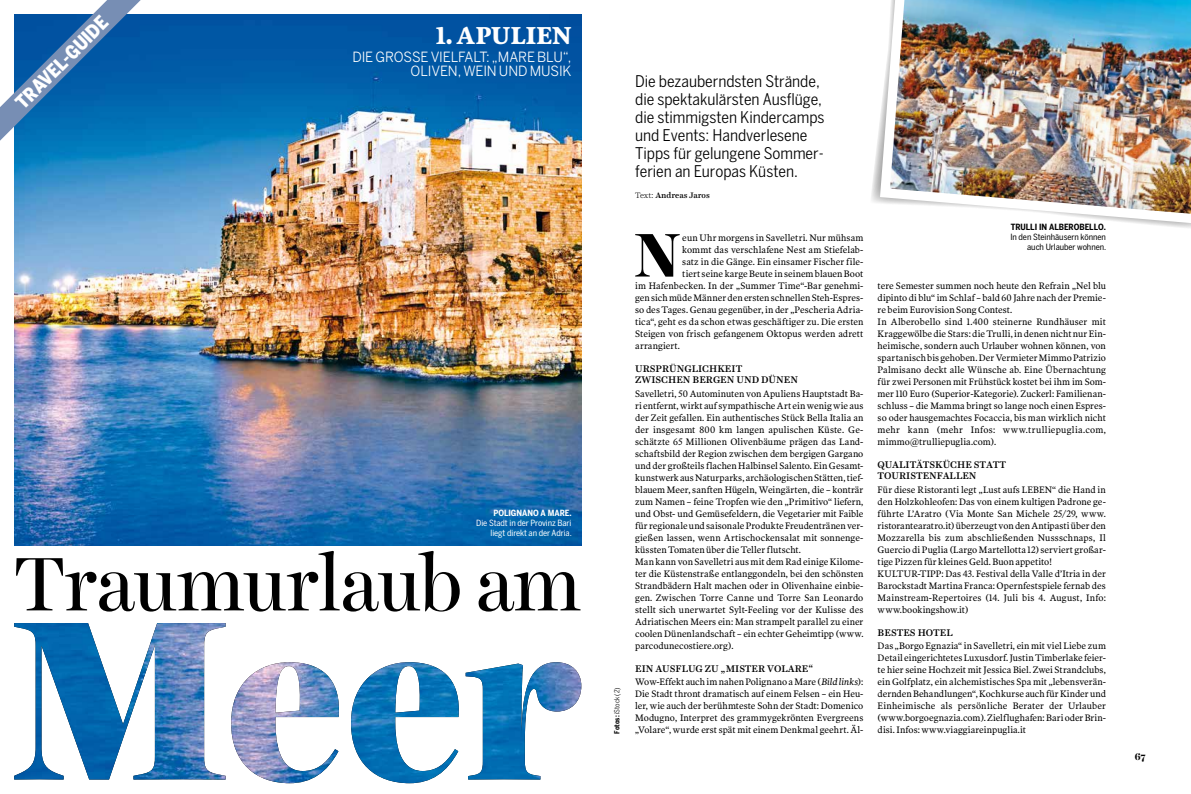
<style>
.page{position:relative;width:1191px;height:794px;background:#fff}
.page>*{position:absolute;margin:0;border:0;box-sizing:border-box;transform-origin:0 0}
.t1{font:76.9px "Harriet Display";letter-spacing:-.005em;color:#000}
.t2{font:700 62.5px "Harriet Display";color:#000}
.t3{font:700 24px "Poynter OS Text";letter-spacing:.01em;color:#fff;scale:.95 1}
.t4{font:900 condensed 18.9px "Benton Sans";color:#fff}
.t5{font:condensed 16px/18px "Benton Sans";color:#000}
.t6{font:14px/14px "Benton Sans";letter-spacing:-.01em;color:#fff;text-align:right;scale:.95 1}
.t7{font:700 10px "Harriet Display";color:#000;scale:.95 1}
.t8{font:500 9.8px/11px "Harriet Text";color:#000}
.t9{font:9.5px/12px "Poynter OS Text";letter-spacing:.005em;color:#000;scale:.95 1}
.t10{font:9.5px "Poynter OS Text";letter-spacing:.025em;color:#000;scale:.95 1}
.t11{font:8.5px/10px "Benton Sans Cond";letter-spacing:-.005em;color:#fff;text-align:right}
.t12{font:8.5px/10px "Benton Sans Cond";letter-spacing:-.005em;color:#000;text-align:right}
.t13{font:700 condensed 8.5px "Benton Sans";letter-spacing:-.005em;color:#000}
.t14{font:700 condensed 8.5px "Benton Sans";letter-spacing:-.005em;color:#fff}
.t15{font:500 8px "Harriet Text";letter-spacing:-.005em;color:#000}
.t16{font:condensed 7px "Benton Sans";letter-spacing:-.005em;color:#000}
.s1{font-weight:700}
.s2{font-weight:300}
.s3{font-style:italic}
</style>
<div class="page">
<img style="left:14px;top:14px;width:567px;height:532px">
<img style="left:14px;top:623px;width:567px;height:160px">
<img style="left:875px;top:0;width:316px;height:228px">
<svg style="left:0;top:0;width:141px;height:141px;background:#3d7fb7"></svg>
<h3 class="t4" style="left:11px;top:97px;width:122px;rotate:-45deg">TRAVEL-GUIDE</h3>
<h3 class="t3" style="left:436px;top:20px;width:144px">1. APULIEN</h3>
<h3 class="t6" style="left:352px;top:50px;width:232px">DIE GROSSE VIELFALT: „MARE BLU“,<br>OLIVEN, WEIN UND MUSIK</h3>
<p class="t14" style="left:493px;top:508px;width:80px">POLIGNANO A MARE.</p>
<p class="t11" style="left:476px;top:518px;width:97px">Die Stadt in der Provinz Bari liegt direkt an der Adria.</p>
<h1 class="t1" style="left:14px;top:530px;width:568px">Traumurlaub am</h1>
<p class="t16" style="left:613px;top:734px;width:48px;rotate:-90deg"><span class="s1">Fotos:</span> iStock (2)</p>
<h3 class="t5" style="left:635px;top:72px;width:191px">Die bezauberndsten Strände, die spektakulärsten Ausflüge, die stimmigsten Kindercamps und Events: Handverlesene<br>Tipps für gelungene Sommer&shy;ferien an Europas Küsten.</h3>
<p class="t15" style="left:635px;top:189px;width:76px"><span class="s2">Text:</span> Andreas Jaros</p>
<h2 class="t2" style="left:634px;top:211px;width:48px">N</h2>
<p class="t9" style="left:682px;top:231px;width:192px">eun Uhr morgens in Savelletri. Nur mühsam</p>
<p class="t9" style="left:682px;top:243px;width:192px">kommt das verschlafene Nest am Stiefelab-</p>
<p class="t9" style="left:682px;top:255px;width:192px">satz in die Gänge. Ein einsamer Fischer file-</p>
<p class="t9" style="left:682px;top:267px;width:192px">tiert seine karge Beute in seinem blauen Boot</p>
<p class="t9" style="left:635px;top:279px;width:242px">im Hafenbecken. In der „Summer Time“-Bar genehmi-</p>
<p class="t9" style="left:635px;top:291px;width:242px">gen sich müde Männer den ersten schnellen Steh-Espres-</p>
<p class="t9" style="left:635px;top:303px;width:242px">so des Tages. Genau gegenüber, in der „Pescheria Adria-</p>
<p class="t9" style="left:635px;top:315px;width:242px">tica“, geht es da schon etwas geschäftiger zu. Die ersten</p>
<p class="t9" style="left:635px;top:327px;width:242px">Steigen von frisch gefangenem Oktopus werden adrett</p>
<p class="t10" style="left:635px;top:339px;width:49px">arrangiert.</p>
<p class="t8" style="left:635px;top:362px;width:164px">URSPRÜNGLICHKEIT<br>ZWISCHEN BERGEN UND DÜNEN</p>
<p class="t9" style="left:635px;top:387px;width:242px">Savelletri, 50 Autominuten von Apuliens Hauptstadt Ba&shy;ri entfernt, wirkt auf sympathische Art ein wenig wie aus der Zeit gefallen. Ein authentisches Stück Bella Italia an der insgesamt 800 km langen apulischen Küste. Ge&shy;schätzte 65 Millionen Olivenbäume prägen das Land&shy;schaftsbild der Region zwischen dem bergigen Gargano und der großteils flachen Halbinsel Salento. Ein Gesamt&shy;kunstwerk aus Naturparks, archäologischen Stätten, tief&shy;blauem Meer, sanften Hügeln, Weingärten, die – konträr zum Namen – feine Tropfen wie den „Primitivo“ liefern, und Obst- und Gemüsefeldern, die Vegetarier mit Faible für regionale und saisonale Produkte Freudentränen ver&shy;gießen lassen, wenn Artischockensalat mit sonnenge&shy;küssten Tomaten über die Teller flutscht.<br>Man kann von Savelletri aus mit dem Rad einige Kilome&shy;ter die Küstenstraße entlanggondeln, bei den schönsten Strandbädern Halt machen oder in Olivenhaine einbie&shy;gen. Zwischen Torre Canne und Torre San Leonardo stellt sich unerwartet Sylt-Feeling vor der Kulisse des Adriatischen Meers ein: Man strampelt parallel zu einer coolen Dünenlandschaft – ein echter Geheimtipp (www. parcodunecostiere.org).</p>
<p class="t8" style="left:635px;top:662px;width:180px">EIN AUSFLUG ZU „MISTER VOLARE“</p>
<p class="t9" style="left:635px;top:675px;width:242px;text-align:justify">Wow-Effekt auch im nahen Polignano a Mare (<span class="s3">Bild links</span>):<br>Die Stadt thront dramatisch auf einem Felsen – ein Heu&shy;ler, wie auch der berühmteste Sohn der Stadt: Domenico Modugno, Interpret des grammygekrönten Evergreens „Volare“, wurde erst spät mit einem Denkmal geehrt. Äl-</p>
<p class="t13" style="left:1010px;top:221px;width:97px">TRULLI IN ALBEROBELLO.</p>
<p class="t12" style="left:1010px;top:231px;width:97px">In den Steinhäusern können auch Urlauber wohnen.</p>
<p class="t9" style="left:877px;top:279px;width:242px">tere Semester summen noch heute den Refrain „Nel blu dipinto di blu“ im Schlaf – bald 60 Jahre nach der Premie&shy;re beim Eurovision Song Contest.<br>In Alberobello sind 1.400 steinerne Rundhäuser mit Kraggewölbe die Stars: die Trulli, in denen nicht nur Ein&shy;heimische, sondern auch Urlauber wohnen können, von spartanisch bis gehoben. Der Vermieter Mimmo Patrizio Palmisano deckt alle Wünsche ab. Eine Übernachtung für zwei Personen mit Frühstück kostet bei ihm im Som&shy;mer 110 Euro (Superior-Kategorie). Zuckerl: Familienan&shy;schluss – die Mamma bringt so lange noch einen Espres&shy;so oder hausgemachtes Focaccia, bis man wirklich nicht mehr kann (mehr Infos: www.trulliepuglia.com, mimmo@trulliepuglia.com).</p>
<p class="t8" style="left:877px;top:458px;width:130px">QUALITÄTSKÜCHE STATT<br>TOURISTENFALLEN</p>
<p class="t9" style="left:877px;top:483px;width:242px">Für diese Ristoranti legt „Lust aufs LEBEN“ die Hand in den Holzkohleofen: Das von einem kultigen Padrone ge&shy;führte L’Aratro (Via Monte San Michele 25/29, www. ristorantearatro.it) überzeugt von den Antipasti über den Mozzarella bis zum abschließenden Nussschnaps, Il Guercio di Puglia (Largo Martellotta 12) serviert großar&shy;tige Pizzen für kleines Geld. Buon appetito!<br>KULTUR-TIPP: Das 43. Festival della Valle d’Itria in der Barockstadt Martina Franca: Opernfestspiele fernab des Mainstream-Repertoires (14. Juli bis 4. August, Info: www.bookingshow.it)</p>
<p class="t8" style="left:877px;top:626px;width:77px">BESTES HOTEL</p>
<p class="t9" style="left:877px;top:639px;width:242px;text-align:justify">Das „Borgo Egnazia“ in Savelletri, ein mit viel Liebe zum Detail eingerichtetes Luxusdorf. Justin Timberlake feier&shy;te hier seine Hochzeit mit Jessica Biel. Zwei Strandclubs, ein Golfplatz, ein alchemistisches Spa mit „lebensverän&shy;dernden Behandlungen“, Kochkurse auch für Kinder und Einheimische als persönliche Berater der Urlauber (www.borgoegnazia.com). Zielflughafen: Bari oder Brin&shy;disi. Infos: www.viaggiareinpuglia.it</p>
<p class="t7" style="left:1134px;top:749px;width:13px">67</p>
</div>
